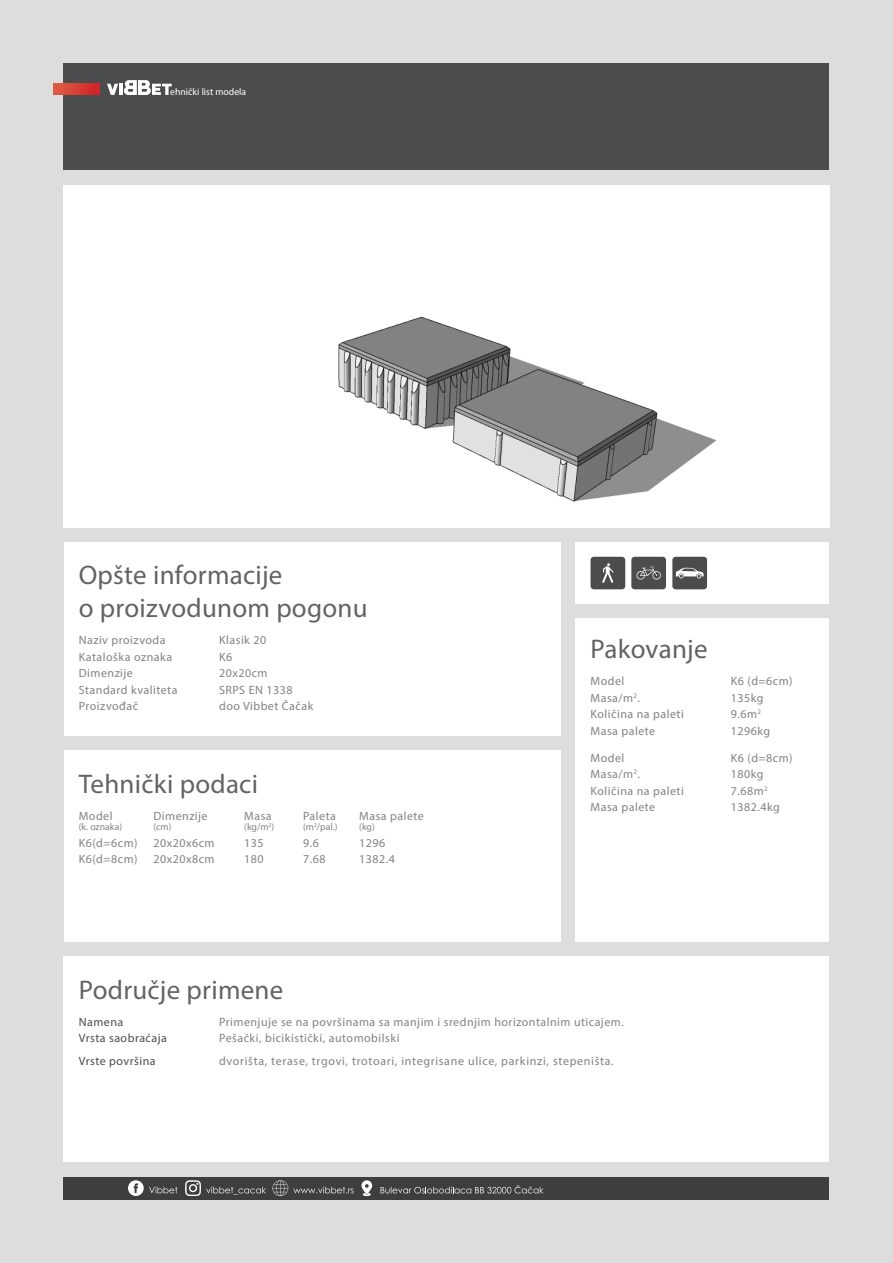
<style>
.page{position:relative;width:893px;height:1263px;background:#ddd}
.page>*{position:absolute;margin:0;border:0;box-sizing:border-box;transform-origin:0 0}
.Podnaslov_tamno{font:27px "Myriad Pro";letter-spacing:.01em;color:#636366}
.Glavni_text_svetlo{font:12px "Myriad Pro";letter-spacing:.04em;color:#808285}
.Glavni_text_tamno{font:12px "Myriad Pro";letter-spacing:.04em;color:#4b4c4d}
.Pomoćni_text_svetlo{font:9.75px "Myriad Pro";color:#808285}
.Pomoćni_text_svetlo-2{font:9.75px "Myriad Pro";color:#fff}
</style>
<div class="page">
<div style="left:64px;top:542px;width:496px;height:194px;background:#fff"></div>
<div style="left:575px;top:618px;width:254px;height:324px;background:#fff"></div>
<div style="left:64px;top:957px;width:765px;height:205px;background:#fff"></div>
<div style="left:64px;top:751px;width:496px;height:191px;background:#fff"></div>
<div style="left:575px;top:542px;width:254px;height:62px;background:#fff"></div>
<div style="left:64px;top:64px;width:765px;height:106px;background:#4b4c4d"></div>
<div style="left:631px;top:557px;width:35px;height:32px;background:#4b4c4d;border-radius:3px"></div>
<svg style="left:636px;top:567px;width:25px;height:13px"></svg>
<div style="left:590px;top:557px;width:35px;height:32px;background:#4b4c4d;border-radius:3px"></div>
<svg style="left:602px;top:563px;width:12px;height:20px"></svg>
<div style="left:672px;top:557px;width:35px;height:32px;background:#4b4c4d;border-radius:3px"></div>
<svg style="left:676px;top:567px;width:28px;height:11px"></svg>
<svg style="left:107px;top:80px;width:65px;height:15px"></svg>
<div style="left:64px;top:1177px;width:765px;height:22px;background:#3e3e3f"></div>
<svg style="left:381px;top:1185px;width:163px;height:8px"></svg>
<svg style="left:361px;top:1180px;width:11px;height:16px"></svg>
<svg style="left:272px;top:1180px;width:82px;height:16px"></svg>
<svg style="left:128px;top:1180px;width:49px;height:16px"></svg>
<svg style="left:185px;top:1180px;width:81px;height:16px"></svg>
<img style="left:64px;top:185px;width:765px;height:342px">
<svg style="left:54px;top:84px;width:46px;height:11px"></svg>
<p class="Pomoćni_text_svetlo-2" style="left:170px;top:86px;width:78px">ehnički list modela</p>
<p class="Podnaslov_tamno" style="left:79px;top:559px;width:205px">Opšte informacije</p>
<p class="Podnaslov_tamno" style="left:79px;top:592px;width:290px">o proizvodunom pogonu</p>
<p class="Glavni_text_svetlo" style="left:79px;top:633px;width:88px">Naziv proizvoda</p>
<p class="Glavni_text_svetlo" style="left:79px;top:649px;width:95px">Kataloška oznaka</p>
<p class="Glavni_text_svetlo" style="left:79px;top:666px;width:56px">Dimenzije</p>
<p class="Glavni_text_svetlo" style="left:79px;top:682px;width:100px">Standard kvaliteta</p>
<p class="Glavni_text_svetlo" style="left:79px;top:699px;width:61px">Proizvođač</p>
<p class="Glavni_text_svetlo" style="left:219px;top:633px;width:49px">Klasik 20</p>
<p class="Glavni_text_svetlo" style="left:219px;top:649px;width:15px">K6</p>
<p class="Glavni_text_svetlo" style="left:219px;top:666px;width:50px">20x20cm</p>
<p class="Glavni_text_svetlo" style="left:219px;top:682px;width:75px">SRPS EN 1338</p>
<p class="Glavni_text_svetlo" style="left:219px;top:699px;width:96px">doo Vibbet Čačak</p>
<p class="Podnaslov_tamno" style="left:79px;top:767px;width:181px">Tehnički podaci</p>
<p class="Glavni_text_svetlo" style="left:79px;top:808px;width:35px">Model</p>
<p class="Pomoćni_text_svetlo" style="left:79px;top:821px;width:45px">(k. oznaka)</p>
<p class="Glavni_text_svetlo" style="left:79px;top:835px;width:60px">K6(d=6cm)</p>
<p class="Glavni_text_svetlo" style="left:79px;top:852px;width:60px">K6(d=8cm)</p>
<p class="Glavni_text_svetlo" style="left:153px;top:808px;width:56px">Dimenzije</p>
<p class="Pomoćni_text_svetlo" style="left:153px;top:821px;width:20px">(cm)</p>
<p class="Glavni_text_svetlo" style="left:153px;top:835px;width:63px">20x20x6cm</p>
<p class="Glavni_text_svetlo" style="left:153px;top:852px;width:63px">20x20x8cm</p>
<p class="Glavni_text_svetlo" style="left:244px;top:808px;width:29px">Masa</p>
<p class="Pomoćni_text_svetlo" style="left:244px;top:821px;width:31px">(kg/m<sup>2</sup>)</p>
<p class="Glavni_text_svetlo" style="left:244px;top:835px;width:21px">135</p>
<p class="Glavni_text_svetlo" style="left:244px;top:852px;width:21px">180</p>
<p class="Glavni_text_svetlo" style="left:303px;top:808px;width:34px">Paleta</p>
<p class="Pomoćni_text_svetlo" style="left:303px;top:821px;width:36px">(m<sup>2</sup>/pal.)</p>
<p class="Glavni_text_svetlo" style="left:303px;top:835px;width:17px">9.6</p>
<p class="Glavni_text_svetlo" style="left:303px;top:852px;width:24px">7.68</p>
<p class="Glavni_text_svetlo" style="left:359px;top:808px;width:66px">Masa palete</p>
<p class="Pomoćni_text_svetlo" style="left:359px;top:821px;width:17px">(kg)</p>
<p class="Glavni_text_svetlo" style="left:359px;top:835px;width:28px">1296</p>
<p class="Glavni_text_svetlo" style="left:359px;top:852px;width:37px">1382.4</p>
<p class="Podnaslov_tamno" style="left:590px;top:633px;width:119px">Pakovanje</p>
<p class="Glavni_text_svetlo" style="left:590px;top:674px;width:35px">Model</p>
<p class="Glavni_text_svetlo" style="left:590px;top:690px;width:51px">Masa/m<sup>2</sup>.</p>
<p class="Glavni_text_svetlo" style="left:590px;top:707px;width:95px">Količina na paleti</p>
<p class="Glavni_text_svetlo" style="left:590px;top:723px;width:66px">Masa palete</p>
<p class="Glavni_text_svetlo" style="left:590px;top:750px;width:35px">Model</p>
<p class="Glavni_text_svetlo" style="left:590px;top:767px;width:51px">Masa/m<sup>2</sup>.</p>
<p class="Glavni_text_svetlo" style="left:590px;top:783px;width:95px">Količina na paleti</p>
<p class="Glavni_text_svetlo" style="left:590px;top:800px;width:66px">Masa palete</p>
<p class="Glavni_text_svetlo" style="left:731px;top:674px;width:63px">K6 (d=6cm)</p>
<p class="Glavni_text_svetlo" style="left:731px;top:690px;width:34px">135kg</p>
<p class="Glavni_text_svetlo" style="left:731px;top:707px;width:32px">9.6m<sup>2</sup></p>
<p class="Glavni_text_svetlo" style="left:731px;top:723px;width:41px">1296kg</p>
<p class="Glavni_text_svetlo" style="left:731px;top:750px;width:63px">K6 (d=8cm)</p>
<p class="Glavni_text_svetlo" style="left:731px;top:767px;width:34px">180kg</p>
<p class="Glavni_text_svetlo" style="left:731px;top:783px;width:38px">7.68m<sup>2</sup></p>
<p class="Glavni_text_svetlo" style="left:731px;top:800px;width:50px">1382.4kg</p>
<p class="Podnaslov_tamno" style="left:79px;top:973px;width:206px">Područje primene</p>
<p class="Glavni_text_tamno" style="left:79px;top:1014px;width:46px">Namena</p>
<p class="Glavni_text_tamno" style="left:79px;top:1031px;width:90px">Vrsta saobraćaja</p>
<p class="Glavni_text_tamno" style="left:79px;top:1053px;width:78px">Vrste površina</p>
<p class="Glavni_text_svetlo" style="left:219px;top:1014px;width:406px">Primenjuje se na površinama sa manjim i srednjim horizontalnim uticajem.</p>
<p class="Glavni_text_svetlo" style="left:219px;top:1031px;width:182px">Pešački, bicikistički, automobilski</p>
<p class="Glavni_text_svetlo" style="left:219px;top:1053px;width:396px">dvorišta, terase, trgovi, trotoari, integrisane ulice, parkinzi, stepeništa.</p>
</div>
